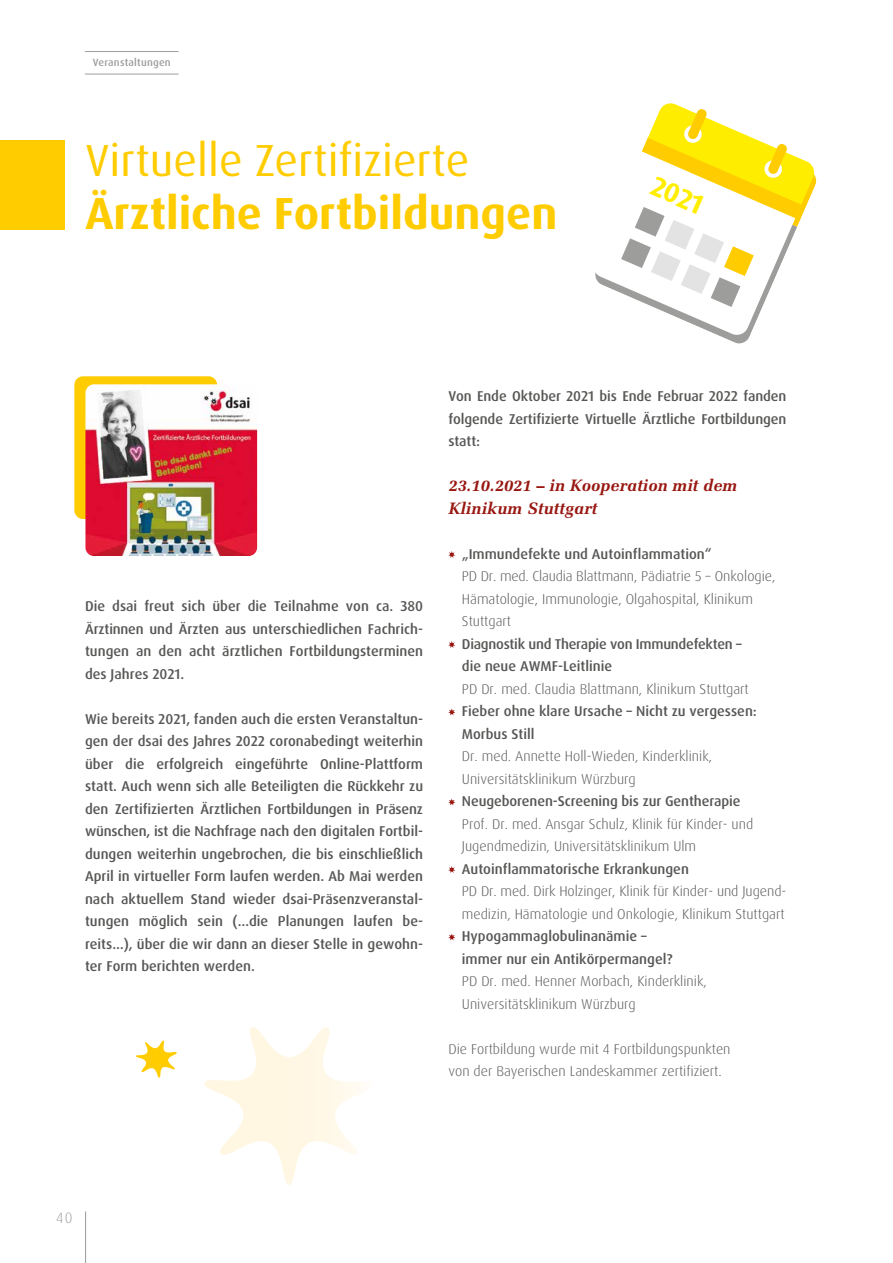
<style>
.page{position:relative;width:893px;height:1263px;background:#fff}
.page>*{position:absolute;margin:0;border:0;box-sizing:border-box;transform-origin:0 0}
.t1{font:45px "Dax Pro";color:#fc0}
.t2{font:700 45px "Dax Pro";color:#fc0}
.t3{font:700 27.45px "Dax Pro";color:#fe0}
.t4{font:italic 700 16.5px/22.5px "Melior";letter-spacing:.005em;color:#981711}
.t5{font:300 15px "Dax Pro";color:#9d9d9c}
.t6{font:500 14.25px/22.5px "Dax Pro";color:#575756;text-align:justify}
.t7{font:300 14.25px/22.5px "Dax Pro";color:#575756}
.t8{font:500 14.25px/22.5px "Dax Pro";letter-spacing:-.02em;color:#575756}
.t9{font:500 10.5px "Dax Pro";letter-spacing:.02em;color:#9d9d9c}
</style>
<div class="page">
<hr style="left:85px;top:1211px;width:1px;height:52px;background:#9d9d9c">
<hr style="left:85px;top:74px;width:93px;height:1px;background:#9d9d9c">
<hr style="left:85px;top:51px;width:93px;height:1px;background:#9d9d9c">
<div style="left:0;top:140px;width:64px;height:89px;background:#fc0"></div>
<svg style="left:595px;top:103px;width:222px;height:241px"></svg>
<svg style="left:448px;top:551px;width:7px;height:7px"></svg>
<svg style="left:448px;top:641px;width:7px;height:7px"></svg>
<svg style="left:448px;top:709px;width:7px;height:6px"></svg>
<svg style="left:448px;top:799px;width:7px;height:6px"></svg>
<svg style="left:448px;top:866px;width:7px;height:7px"></svg>
<svg style="left:448px;top:934px;width:7px;height:6px"></svg>
<div style="left:74px;top:376px;width:143px;height:143px;background:#fc0;border-radius:9px"></div>
<img style="left:85px;top:384px;width:172px;height:172px">
<svg style="left:204px;top:1027px;width:157px;height:158px"></svg>
<svg style="left:135px;top:1040px;width:42px;height:38px"></svg>
<p class="t9" style="left:93px;top:56px;width:80px">Veranstaltungen</p>
<h1 class="t1" style="left:85px;top:132px;width:385px">Virtuelle Zertifizierte</h1>
<h1 class="t2" style="left:85px;top:184px;width:473px">Ärztliche Fortbildungen</h1>
<h2 class="t3" style="left:660px;top:168px;width:56px;rotate:24deg">2021</h2>
<p class="t6" style="left:85px;top:595px;width:340px">Die dsai freut sich über die Teilnahme von ca. 380<br>Ärztinnen und Ärzten aus unterschiedlichen Fachrich&shy;tungen an den acht ärztlichen Fortbildungsterminen des Jahres 2021.</p>
<p class="t6" style="left:85px;top:708px;width:340px">Wie bereits 2021, fanden auch die ersten Veranstaltun&shy;gen der dsai des Jahres 2022 coronabedingt weiterhin über die erfolgreich eingeführte Online-Plattform statt. Auch wenn sich alle Beteiligten die Rückkehr zu den Zertifizierten Ärztlichen Fortbildungen in Präsenz wünschen, ist die Nachfrage nach den digitalen Fortbil&shy;dungen weiterhin ungebrochen, die bis einschließlich April in virtueller Form laufen werden. Ab Mai werden nach aktuellem Stand wieder dsai-Präsenzveranstal&shy;tungen möglich sein (…die Planungen laufen be&shy;reits…), über die wir dann an dieser Stelle in gewohn&shy;ter Form berichten werden.</p>
<p class="t6" style="left:448px;top:385px;width:340px">Von Ende Oktober 2021 bis Ende Februar 2022 fanden folgende Zertifizierte Virtuelle Ärztliche Fortbildungen statt:</p>
<p class="t4" style="left:448px;top:474px;width:290px">23.10.2021 – in Kooperation mit dem<br>Klinikum Stuttgart</p>
<p class="t6" style="left:462px;top:543px;width:251px">„Immundefekte und Autoinflammation“</p>
<p class="t7" style="left:462px;top:565px;width:315px">PD Dr. med. Claudia Blattmann, Pädiatrie 5 – Onkologie,<br>Hämatologie, Immunologie, Olgahospital, Klinikum<br>Stuttgart</p>
<p class="t8" style="left:462px;top:633px;width:281px">Diagnostik und Therapie von Immundefekten – die neue AWMF-Leitlinie</p>
<p class="t7" style="left:462px;top:678px;width:288px">PD Dr. med. Claudia Blattmann, Klinikum Stuttgart</p>
<p class="t6" style="left:462px;top:700px;width:296px">Fieber ohne klare Ursache – Nicht zu vergessen:<br>Morbus Still</p>
<p class="t7" style="left:462px;top:745px;width:252px">Dr. med. Annette Holl-Wieden, Kinderklinik,<br>Universitätsklinikum Würzburg</p>
<p class="t6" style="left:462px;top:790px;width:280px">Neugeborenen-Screening bis zur Gentherapie</p>
<p class="t7" style="left:462px;top:813px;width:293px">Prof. Dr. med. Ansgar Schulz, Klinik für Kinder- und<br>Jugendmedizin, Universitätsklinikum Ulm</p>
<p class="t6" style="left:462px;top:858px;width:229px">Autoinflammatorische Erkrankungen</p>
<p class="t7" style="left:462px;top:880px;width:326px">PD Dr. med. Dirk Holzinger, Klinik für Kinder- und Jugend&shy;medizin, Hämatologie und Onkologie, Klinikum Stuttgart</p>
<p class="t6" style="left:462px;top:925px;width:212px">Hypogammaglobulinanämie – immer nur ein Antikörpermangel?</p>
<p class="t7" style="left:462px;top:970px;width:247px">PD Dr. med. Henner Morbach, Kinderklinik,<br>Universitätsklinikum Würzburg</p>
<p class="t7" style="left:448px;top:1038px;width:284px">Die Fortbildung wurde mit 4 Fortbildungspunkten von der Bayerischen Landeskammer zertifiziert.</p>
<p class="t5" style="left:56px;top:1208px;width:18px">40</p>
</div>
